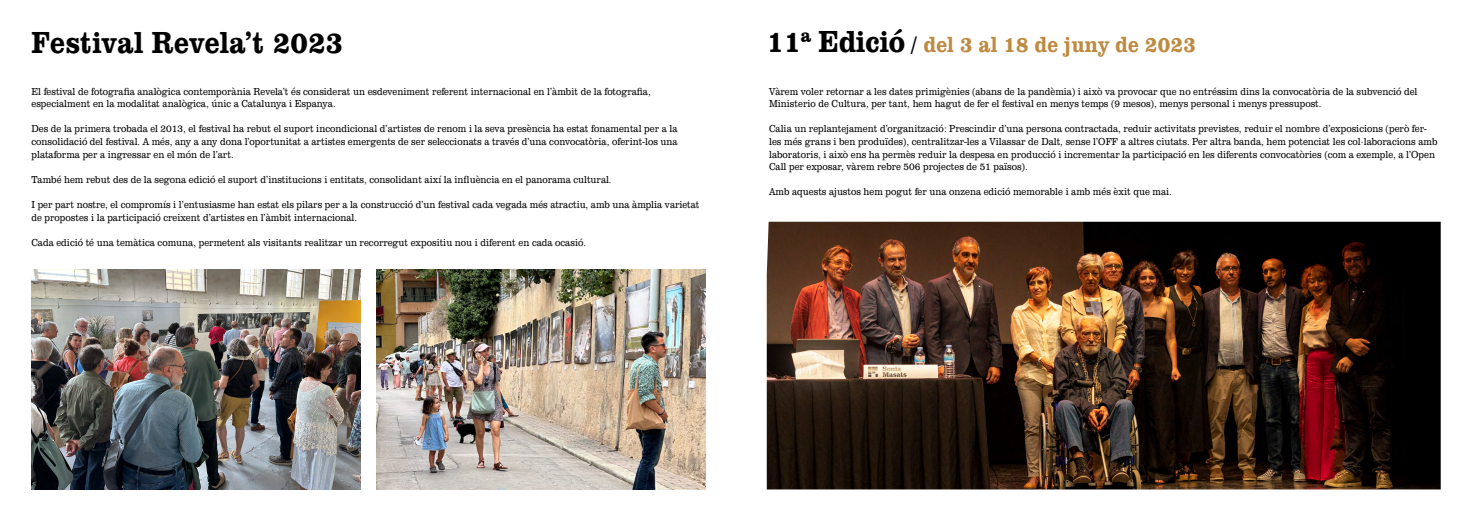
<style>
.page{position:relative;width:1474px;height:521px;background:#fff}
.page>*{position:absolute;margin:0;border:0;box-sizing:border-box;transform-origin:0 0}
.t1{font:500 31.5px "Clarendon URW Ext Nar";letter-spacing:.005em;color:#000}
.t2{font:500 22.75px "Clarendon URW Ext Nar";letter-spacing:.01em;color:#be8a41}
.t3{font:300 10.5px/12.6px "Clarendon URW Ext Nar";color:#000}
.s1{font-size:31.5px;color:#000}
.s2{font-weight:400;color:#000}
</style>
<div class="page">
<img style="left:32px;top:269px;width:328px;height:220px">
<img style="left:377px;top:269px;width:328px;height:220px">
<img style="left:766px;top:222px;width:674px;height:267px">
<h1 class="t1" style="left:32px;top:23px;width:313px">Festival Revela’t 2023</h1>
<h2 class="t2" style="left:766px;top:30px;width:430px"><span class="s1">11ª Edició</span> <span class="s2">/</span> del 3 al 18 de juny de 2023</h2>
<p class="t3" style="left:32px;top:85px;width:621px">El festival de fotografia analògica contemporània Revela’t és considerat un esdeveniment referent internacional en l’àmbit de la fotografia, especialment en la modalitat analògica, únic a Catalunya i Espanya.</p>
<p class="t3" style="left:32px;top:123px;width:647px;text-align:justify">Des de la primera trobada el 2013, el festival ha rebut el suport incondicional d’artistes de renom i la seva presència ha estat fonamental per a la consolidació del festival. A més, any a any dona l’oportunitat a artistes emergents de ser seleccionats a través d’una convocatòria, oferint-los una plataforma per a ingressar en el món de l’art.</p>
<p class="t3" style="left:32px;top:173px;width:581px">També hem rebut des de la segona edició el suport d’institucions i entitats, consolidant així la influència en el panorama cultural.</p>
<p class="t3" style="left:32px;top:198px;width:669px">I per part nostre, el compromís i l’entusiasme han estat els pilars per a la construcció d’un festival cada vegada més atractiu, amb una àmplia varietat de propostes i la participació creixent d’artistes en l’àmbit internacional.</p>
<p class="t3" style="left:32px;top:236px;width:556px">Cada edició té una temàtica comuna, permetent als visitants realitzar un recorregut expositiu nou i diferent en cada ocasió.</p>
<p class="t3" style="left:769px;top:85px;width:649px">Vàrem voler retornar a les dates primigènies (abans de la pandèmia) i això va provocar que no entréssim dins la convocatòria de la subvenció del<br>Ministerio de Cultura, per tant, hem hagut de fer el festival en menys temps (9 mesos), menys personal i menys pressupost.</p>
<p class="t3" style="left:769px;top:123px;width:669px">Calia un replantejament d’organització: Prescindir d’una persona contractada, reduir activitats previstes, reduir el nombre d’exposicions (però fer&shy;les més grans i ben produïdes), centralitzar-les a Vilassar de Dalt, sense l’OFF a altres ciutats. Per altra banda, hem potenciat les col·laboracions amb laboratoris, i això ens ha permès reduir la despesa en producció i incrementar la participació en les diferents convocatòries (com a exemple, a l’Open Call per exposar, vàrem rebre 506 projectes de 51 països).</p>
<p class="t3" style="left:769px;top:186px;width:404px">Amb aquests ajustos hem pogut fer una onzena edició memorable i amb més èxit que mai.</p>
</div>
